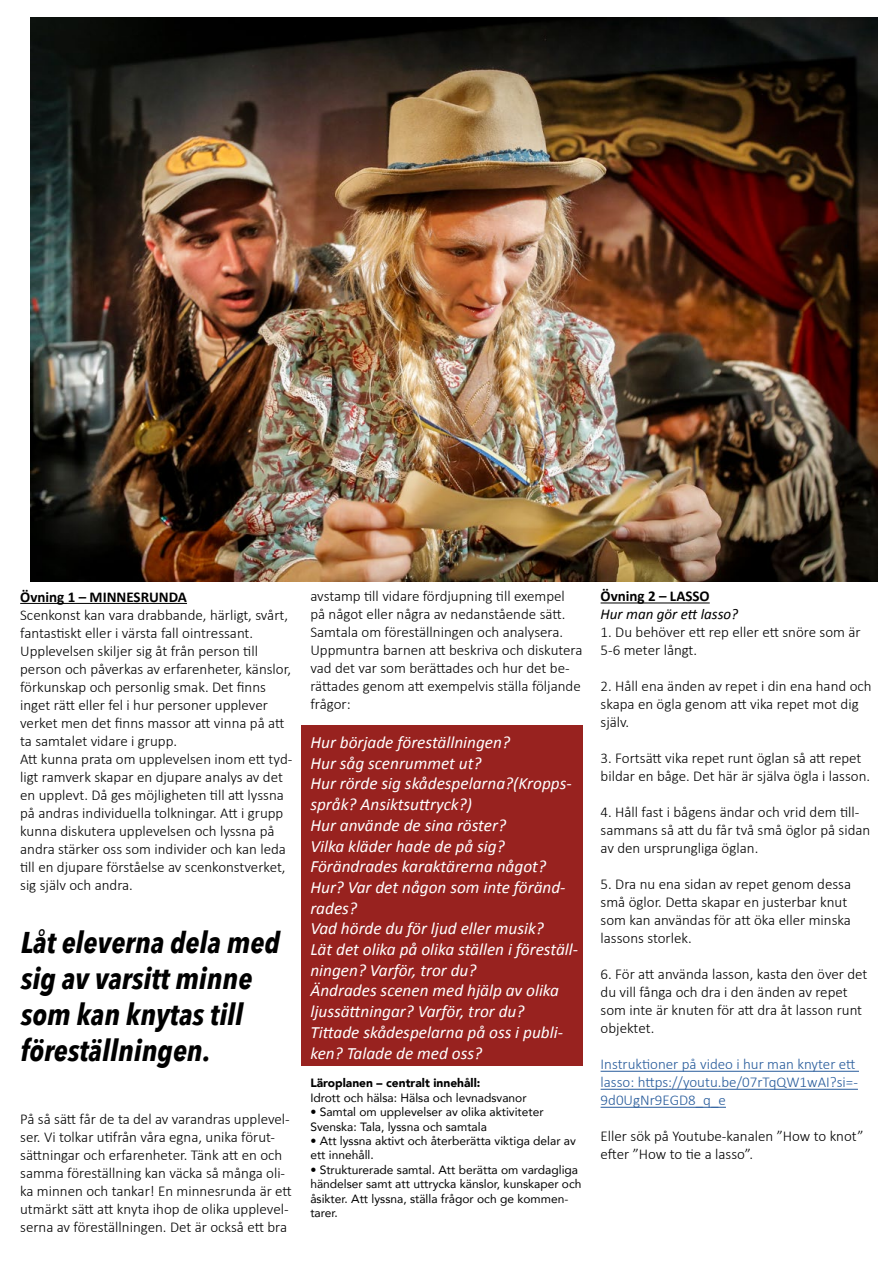
<style>
.page{position:relative;width:893px;height:1263px;background:#fff}
.page>*{position:absolute;margin:0;border:0;box-sizing:border-box;transform-origin:0 0}
.t1{font:italic 700 30px/36px "Avenir Next Condensed";color:#000}
.t2{font:italic 17.25px/20.7px "Calibri";color:#fff}
.t3{font:300 15px/18px "Calibri";color:#000}
.t4{font:300 15px/18px "Calibri";color:#275b9b}
.t5{font:700 15px "Calibri";color:#000}
.t6{font:italic 15px "Calibri";color:#000}
.t7{font:12px/14.4px "Avenir";color:#000}
.t8{font:900 12px "Avenir";color:#000}
</style>
<div class="page">
<div style="left:301px;top:725px;width:282px;height:340px;background:#98221f"></div>
<hr style="left:20px;top:603px;width:167px;height:1px;background:#000">
<hr style="left:601px;top:602px;width:109px;height:1px;background:#000">
<hr style="left:601px;top:1071px;width:258px;height:1px;background:#275b9b">
<hr style="left:601px;top:1089px;width:257px;height:1px;background:#275b9b">
<hr style="left:601px;top:1107px;width:125px;height:1px;background:#275b9b">
<img style="left:31px;top:17px;width:846px;height:564px">
<p class="t5" style="left:20px;top:587px;width:168px">Övning 1 – MINNESRUNDA</p>
<p class="t3" style="left:20px;top:606px;width:274px">Scenkonst kan vara drabbande, härligt, svårt, fantastiskt eller i värsta fall ointressant.<br>Upplevelsen skiljer sig åt från person till person och påverkas av erfarenheter, känslor, förkunskap och personlig smak. Det finns inget rätt eller fel i hur personer upplever verket men det finns massor att vinna på att ta samtalet vidare i grupp.<br>Att kunna prata om upplevelsen inom ett tyd&shy;ligt ramverk skapar en djupare analys av det en upplevt. Då ges möjligheten till att lyssna på andras individuella tolkningar. Att i grupp kunna diskutera upplevelsen och lyssna på andra stärker oss som individer och kan leda till en djupare förståelse av scenkonstverket, sig själv och andra.</p>
<h1 class="t1" style="left:21px;top:924px;width:261px">Låt eleverna dela med sig av varsitt minne som kan knytas till föreställningen.</h1>
<p class="t3" style="left:20px;top:1110px;width:273px">På så sätt får de ta del av varandras upplevel&shy;ser. Vi tolkar utifrån våra egna, unika förut&shy;sättningar och erfarenheter. Tänk att en och samma föreställning kan väcka så många oli&shy;ka minnen och tankar! En minnesrunda är ett utmärkt sätt att knyta ihop de olika upplevel&shy;serna av föreställningen. Det är också ett bra</p>
<p class="t3" style="left:310px;top:587px;width:274px">avstamp till vidare fördjupning till exempel på något eller några av nedanstående sätt.<br>Samtala om föreställningen och analysera.<br>Uppmuntra barnen att beskriva och diskutera vad det var som berättades och hur det be&shy;rättades genom att exempelvis ställa följande frågor:</p>
<p class="t2" style="left:310px;top:731px;width:269px">Hur började föreställningen?<br>Hur såg scenrummet ut?<br>Hur rörde sig skådespelarna?(Kropps&shy;språk? Ansiktsuttryck?)<br>Hur använde de sina röster?<br>Vilka kläder hade de på sig?<br>Förändrades karaktärerna något?<br>Hur? Var det någon som inte föränd&shy;rades?<br>Vad hörde du för ljud eller musik?<br>Lät det olika på olika ställen i föreställ&shy;ningen? Varför, tror du?<br>Ändrades scenen med hjälp av olika ljussättningar? Varför, tror du?<br>Tittade skådespelarna på oss i publi&shy;ken? Talade de med oss?</p>
<p class="t8" style="left:310px;top:1073px;width:172px">Läroplanen – centralt innehåll:</p>
<p class="t7" style="left:310px;top:1090px;width:218px">Idrott och hälsa: Hälsa och levnadsvanor</p>
<p class="t7" style="left:310px;top:1104px;width:235px">• Samtal om upplevelser av olika aktiviteter<br>Svenska: Tala, lyssna och samtala</p>
<p class="t7" style="left:310px;top:1133px;width:267px">• Att lyssna aktivt och återberätta viktiga delar av ett innehåll.</p>
<p class="t7" style="left:310px;top:1162px;width:273px">• Strukturerade samtal. Att berätta om vardagliga händelser samt att uttrycka känslor, kunskaper och åsikter. Att lyssna, ställa frågor och ge kommen&shy;tarer.</p>
<p class="t5" style="left:601px;top:587px;width:111px">Övning 2 – LASSO</p>
<p class="t6" style="left:601px;top:604px;width:139px">Hur man gör ett lasso?</p>
<p class="t3" style="left:601px;top:623px;width:262px">1. Du behöver ett rep eller ett snöre som är<br>5-6 meter långt.</p>
<p class="t3" style="left:601px;top:677px;width:273px">2. Håll ena änden av repet i din ena hand och skapa en ögla genom att vika repet mot dig själv.</p>
<p class="t3" style="left:601px;top:749px;width:271px">3. Fortsätt vika repet runt öglan så att repet bildar en båge. Det här är själva ögla i lasson.</p>
<p class="t3" style="left:601px;top:803px;width:271px">4. Håll fast i bågens ändar och vrid dem till&shy;sammans så att du får två små öglor på sidan av den ursprungliga öglan.</p>
<p class="t3" style="left:601px;top:875px;width:252px">5. Dra nu ena sidan av repet genom dessa små öglor. Detta skapar en justerbar knut som kan användas för att öka eller minska lassons storlek.</p>
<p class="t3" style="left:601px;top:965px;width:268px">6. För att använda lasson, kasta den över det du vill fånga och dra i den änden av repet som inte är knuten för att dra åt lasson runt objektet.</p>
<p class="t4" style="left:601px;top:1055px;width:259px">Instruktioner på video i hur man knyter ett lasso: https://youtu.be/07rTqQW1wAI?si=-<br>9d0UgNr9EGD8_q_e</p>
<p class="t3" style="left:601px;top:1127px;width:264px">Eller sök på Youtube-kanalen ”How to knot” efter ”How to tie a lasso”.</p>
</div>
